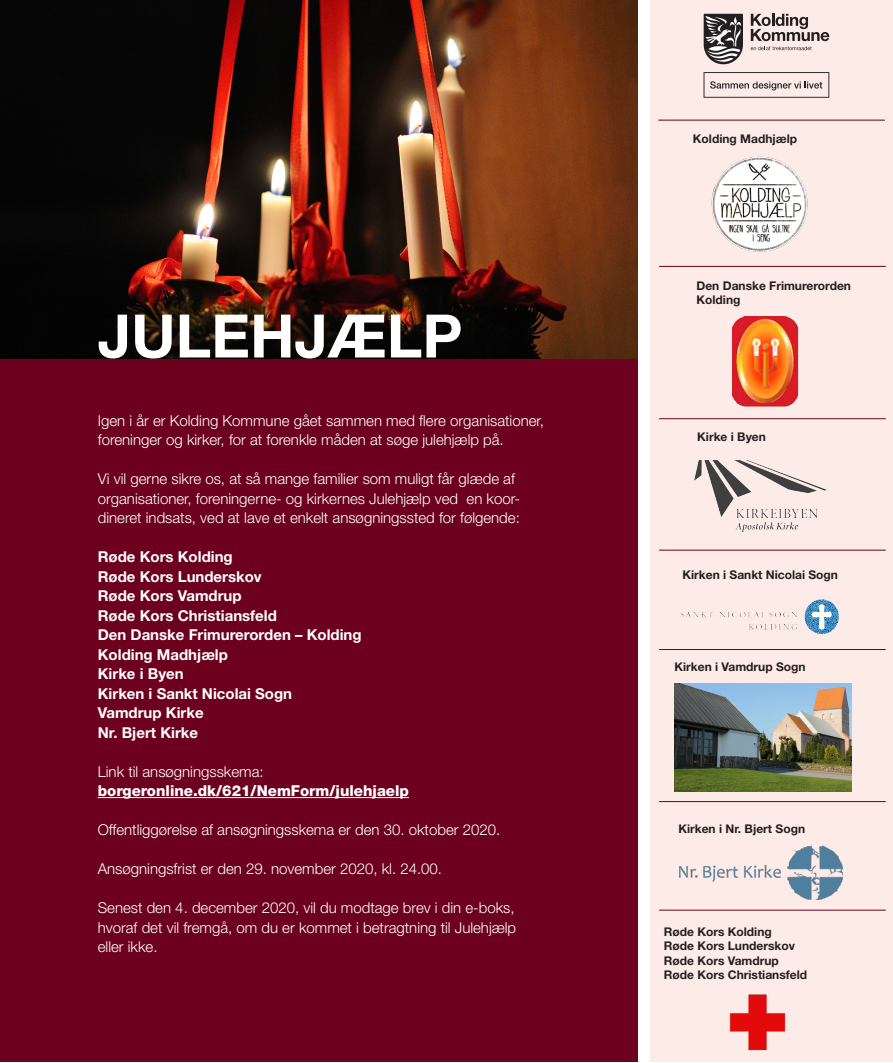
<style>
.page{position:relative;width:893px;height:1063px;background:#fff}
.page>*{position:absolute;margin:0;border:0;box-sizing:border-box;transform-origin:0 0}
.t1{font:700 60px "Helvetica Neue LT Std";color:#fff}
.t2{font:300 15px/19.5px "Helvetica Neue LT Std";color:#fff}
.t3{font:700 15px "Helvetica Neue LT Std";color:#fff}
.t4{font:800 15px "Helvetica Neue LT Std";color:#fff}
.t5{font:700 12px "Helvetica Neue LT Std";color:#231f20}
</style>
<div class="page">
<div style="left:0;top:0;width:638px;height:1062px;background:#6c001e"></div>
<div style="left:651px;top:0;width:242px;height:1062px;background:#fdebe7"></div>
<hr style="left:98px;top:797px;width:311px;height:1px;background:#fff">
<svg style="left:704px;top:14px;width:39px;height:50px;background:#6c6869"></svg>
<svg style="left:751px;top:14px;width:78px;height:36px"></svg>
<svg style="left:703px;top:72px;width:126px;height:26px"></svg>
<img style="left:729px;top:994px;width:57px;height:57px">
<img style="left:732px;top:316px;width:66px;height:91px">
<img style="left:694px;top:460px;width:132px;height:72px">
<img style="left:680px;top:599px;width:159px;height:35px">
<img style="left:0;top:0;width:638px;height:359px">
<hr style="left:659px;top:266px;width:227px;height:1px;background:#6c001e">
<hr style="left:658px;top:120px;width:227px;height:1px;background:#6c001e">
<hr style="left:659px;top:418px;width:227px;height:1px;background:#6c001e">
<hr style="left:659px;top:550px;width:227px;height:1px;background:#6c001e">
<hr style="left:659px;top:649px;width:227px;height:1px;background:#6c001e">
<img style="left:711px;top:156px;width:97px;height:96px">
<hr style="left:659px;top:910px;width:227px;height:1px;background:#6c001e">
<img style="left:679px;top:845px;width:163px;height:55px">
<img style="left:674px;top:684px;width:177px;height:108px">
<hr style="left:659px;top:801px;width:227px;height:1px;background:#6c001e">
<p class="t1" style="left:98px;top:299px;width:366px">JULEHJÆLP</p>
<p class="t2" style="left:98px;top:410px;width:448px">Igen i år er Kolding Kommune gået sammen med flere organisationer, foreninger og kirker, for at forenkle måden at søge julehjælp på.</p>
<p class="t2" style="left:98px;top:469px;width:419px">Vi vil gerne sikre os, at så mange familier som muligt får glæde af</p>
<p class="t2" style="left:98px;top:488px;width:424px">organisationer, foreningerne- og kirkernes Julehjælp ved en koor-</p>
<p class="t2" style="left:98px;top:508px;width:424px">dineret indsats, ved at lave et enkelt ansøgningssted for følgende:</p>
<p class="t3" style="left:98px;top:547px;width:136px">Røde Kors Kolding</p>
<p class="t3" style="left:98px;top:567px;width:165px">Røde Kors Lunderskov</p>
<p class="t3" style="left:98px;top:586px;width:145px">Røde Kors Vamdrup</p>
<p class="t3" style="left:98px;top:606px;width:181px">Røde Kors Christiansfeld</p>
<p class="t3" style="left:98px;top:625px;width:265px">Den Danske Frimurerorden – Kolding</p>
<p class="t3" style="left:98px;top:645px;width:132px">Kolding Madhjælp</p>
<p class="t3" style="left:98px;top:664px;width:87px">Kirke i Byen</p>
<p class="t3" style="left:98px;top:684px;width:196px">Kirken i Sankt Nicolai Sogn</p>
<p class="t3" style="left:98px;top:703px;width:107px">Vamdrup Kirke</p>
<p class="t3" style="left:98px;top:723px;width:102px">Nr. Bjert Kirke</p>
<p class="t2" style="left:98px;top:761px;width:167px">Link til ansøgningsskema:</p>
<p class="t4" style="left:98px;top:782px;width:313px">borgeronline.dk/621/NemForm/julehjaelp</p>
<p class="t2" style="left:98px;top:820px;width:404px">Offentliggørelse af ansøgningsskema er den 30. oktober 2020.</p>
<p class="t2" style="left:98px;top:859px;width:346px">Ansøgningsfrist er den 29. november 2020, kl. 24.00.</p>
<p class="t2" style="left:98px;top:898px;width:418px">Senest den 4. december 2020, vil du modtage brev i din e-boks,</p>
<p class="t2" style="left:98px;top:917px;width:420px">hvoraf det vil fremgå, om du er kommet i betragtning til Julehjælp</p>
<p class="t2" style="left:98px;top:937px;width:61px">eller ikke.</p>
<p class="t5" style="left:693px;top:131px;width:106px">Kolding Madhjælp</p>
<p class="t5" style="left:696px;top:278px;width:156px">Den Danske Frimurerorden</p>
<p class="t5" style="left:696px;top:292px;width:45px">Kolding</p>
<p class="t5" style="left:697px;top:430px;width:70px">Kirke i Byen</p>
<p class="t5" style="left:682px;top:567px;width:157px">Kirken i Sankt Nicolai Sogn</p>
<p class="t5" style="left:674px;top:659px;width:133px">Kirken i Vamdrup Sogn</p>
<p class="t5" style="left:678px;top:821px;width:128px">Kirken i Nr. Bjert Sogn</p>
<p class="t5" style="left:664px;top:924px;width:109px">Røde Kors Kolding</p>
<p class="t5" style="left:664px;top:939px;width:133px">Røde Kors Lunderskov</p>
<p class="t5" style="left:664px;top:953px;width:117px">Røde Kors Vamdrup</p>
<p class="t5" style="left:664px;top:968px;width:145px">Røde Kors Christiansfeld</p>
</div>
